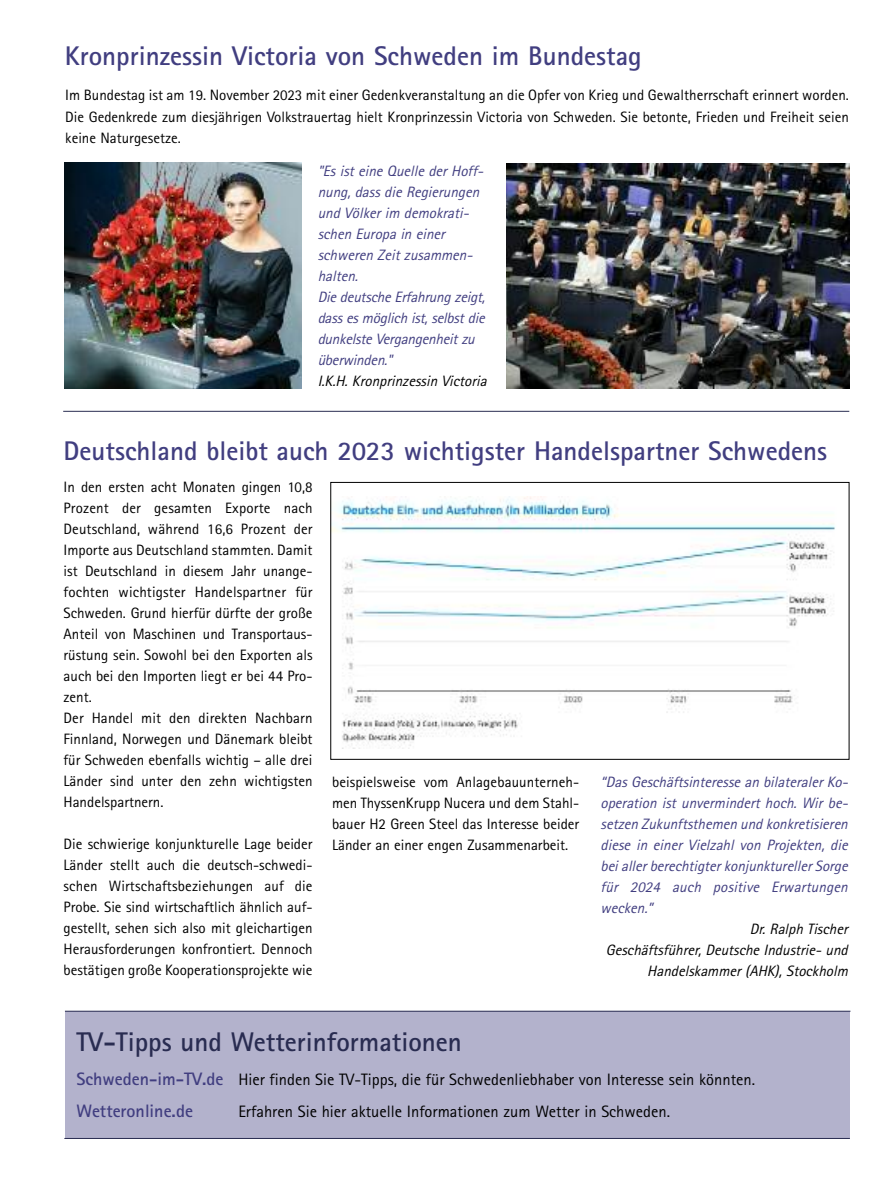
<style>
.page{position:relative;width:893px;height:1191px;background:#fff}
.page>*{position:absolute;margin:0;border:0;box-sizing:border-box;transform-origin:0 0}
.t1{font:700 27px "Agfa Rotis Sans Serif";color:#413e80}
.t2{font:700 27px "Agfa Rotis Sans Serif";color:#292c51}
.t3{font:700 18px "Agfa Rotis Sans Serif";color:#413e80}
.t4{font:16.5px "Agfa Rotis Sans Serif";color:#000}
.t5{font:15px/21px "Agfa Rotis Sans Serif";color:#000;text-align:justify}
.t6{font:italic 15px/21px "Agfa Rotis Sans Serif";color:#413e80}
.t7{font:italic 15px/21px "Agfa Rotis Sans Serif";color:#000;text-align:right}
.s1{font-weight:700;font-size:18px;color:#413e80}
</style>
<div class="page">
<img style="left:506px;top:164px;width:343px;height:224px">
<img style="left:64px;top:163px;width:238px;height:225px">
<hr style="left:63px;top:411px;width:786px;height:1px;background:#292c51">
<img style="left:332px;top:497px;width:503px;height:251px">
<div style="left:330px;top:482px;width:519px;height:277px;border:1px solid #000"></div>
<div style="left:65px;top:1011px;width:785px;height:127px;background:#b3b2cc"></div>
<hr style="left:65px;top:1010px;width:785px;height:1px;background:#292c51">
<hr style="left:64px;top:1138px;width:786px;height:1px;background:#292c51">
<h1 class="t1" style="left:65px;top:46px;width:578px">Kronprinzessin Victoria von Schweden im Bundestag</h1>
<p class="t5" style="left:65px;top:86px;width:785px">Im Bundestag ist am 19. November 2023 mit einer Gedenkveranstaltung an die Opfer von Krieg und Gewaltherrschaft erinnert worden.<br>Die Gedenkrede zum diesjährigen Volkstrauertag hielt Kronprinzessin Victoria von Schweden. Sie betonte, Frieden und Freiheit seien keine Naturgesetze.</p>
<p class="t6" style="left:318px;top:162px;width:172px">"Es ist eine Quelle der Hoff&shy;nung, dass die Regierungen und Völker im demokrati&shy;schen Europa in einer schweren Zeit zusammen&shy;halten.<br>Die deutsche Erfahrung zeigt, dass es möglich ist, selbst die dunkelste Vergangenheit zu überwinden."</p>
<p class="t7" style="left:318px;top:372px;width:173px">I.K.H. Kronprinzessin Victoria</p>
<h1 class="t1" style="left:64px;top:441px;width:765px">Deutschland bleibt auch 2023 wichtigster Handelspartner Schwedens</h1>
<p class="t5" style="left:64px;top:478px;width:251px;text-align:left">In den ersten acht Monaten gingen 10,8<br>Prozent der gesamten Exporte nach Deutschland, während 16,6 Prozent der Importe aus Deutschland stammten. Damit ist Deutschland in diesem Jahr unange&shy;fochten wichtigster Handelspartner für Schweden. Grund hierfür dürfte der große Anteil von Maschinen und Transportaus&shy;rüstung sein. Sowohl bei den Exporten als auch bei den Importen liegt er bei 44 Pro&shy;zent.<br>Der Handel mit den direkten Nachbarn Finnland, Norwegen und Dänemark bleibt für Schweden ebenfalls wichtig – alle drei Länder sind unter den zehn wichtigsten Handelspartnern.</p>
<p class="t5" style="left:64px;top:835px;width:251px">Die schwierige konjunkturelle Lage beider Länder stellt auch die deutsch-schwedi&shy;schen Wirtschaftsbeziehungen auf die Probe. Sie sind wirtschaftlich ähnlich auf&shy;gestellt, sehen sich also mit gleichartigen Herausforderungen konfrontiert. Dennoch bestätigen große Kooperationsprojekte wie</p>
<p class="t5" style="left:332px;top:773px;width:249px">beispielsweise vom Anlagebauunterneh&shy;men ThyssenKrupp Nucera und dem Stahl&shy;bauer H2 Green Steel das Interesse beider Länder an einer engen Zusammenarbeit.</p>
<p class="t6" style="left:600px;top:773px;width:252px;text-align:justify">“Das Geschäftsinteresse an bilateraler Ko&shy;operation ist unvermindert hoch. Wir be&shy;setzen Zukunftsthemen und konkretisieren diese in einer Vielzahl von Projekten, die bei aller berechtigter konjunktureller Sorge für 2024 auch positive Erwartungen wecken.”</p>
<p class="t7" style="left:606px;top:920px;width:246px">Dr. Ralph Tischer<br>Geschäftsführer, Deutsche Industrie- und<br>Handelskammer (AHK), Stockholm</p>
<h1 class="t2" style="left:76px;top:1031px;width:387px">TV-Tipps und Wetterinformationen</h1>
<p class="t4" style="left:76px;top:1073px;width:680px"><span class="s1">Schweden-im-TV.de</span> Hier finden Sie TV-Tipps, die für Schwedenliebhaber von Interesse sein könnten.</p>
<p class="t3" style="left:76px;top:1104px;width:118px">Wetteronline.de</p>
<p class="t4" style="left:238px;top:1105px;width:433px">Erfahren Sie hier aktuelle Informationen zum Wetter in Schweden.</p>
</div>
